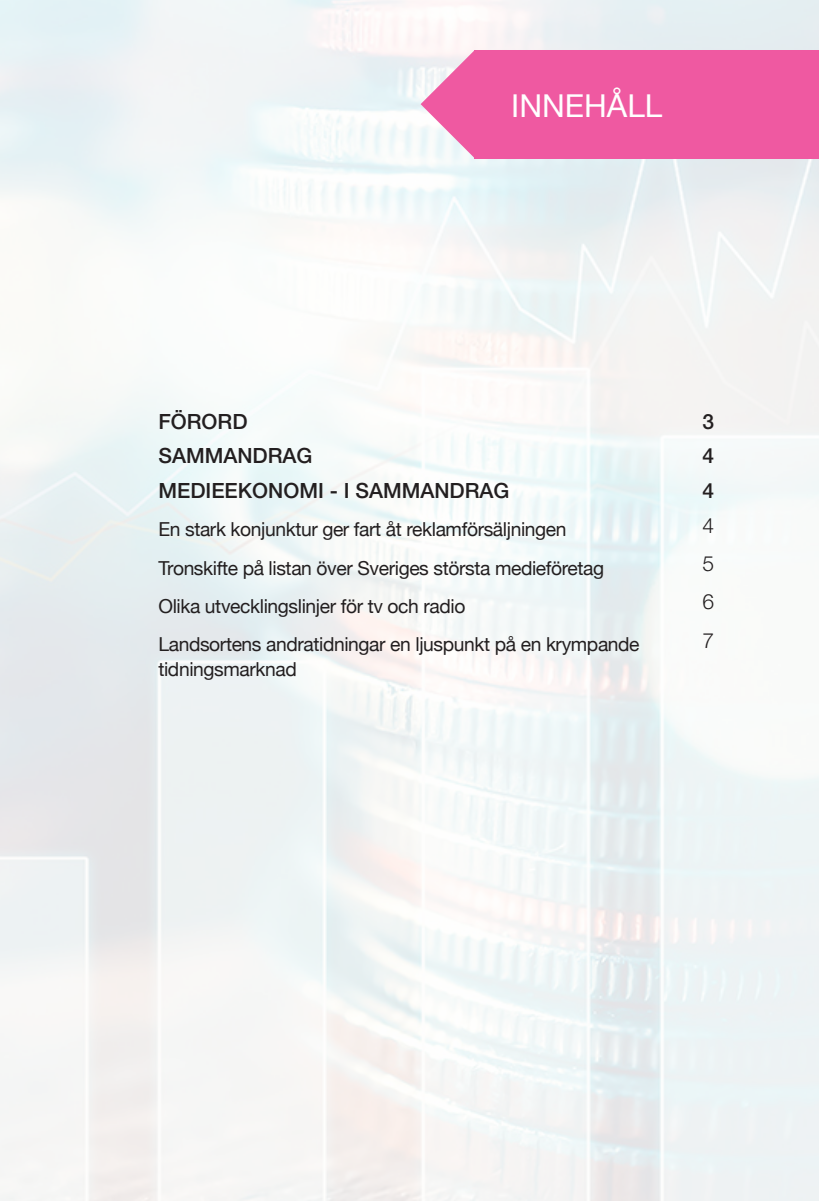
<style>
.page{position:relative;width:819px;height:1201px;background:#fff}
.page>*{position:absolute;margin:0;border:0;box-sizing:border-box;transform-origin:0 0}
.Rubrik_1_Kapitel{font:31.5px "Helvetica Neue";color:#fff}
.Innehåll{font:500 21px "Helvetica Neue LT Std";color:#231f20}
.Innehåll-2{font:300 21px "Helvetica Neue LT Std";color:#231f20}
.Rubrik_mellan{font:19.25px/24.5px "Helvetica Neue";letter-spacing:-.02em;color:#231f20}
</style>
<div class="page">
<div style="left:474px;top:50px;width:345px;height:109px;background:#ef59a1"></div>
<svg style="left:420px;top:50px;width:54px;height:108px"></svg>
<p class="Rubrik_1_Kapitel" style="left:511px;top:83px;width:153px">INNEHÅLL</p>
<p class="Innehåll" style="left:158px;top:408px;width:91px">FÖRORD</p>
<p class="Innehåll" style="left:702px;top:408px;width:13px">3</p>
<p class="Innehåll" style="left:158px;top:443px;width:156px">SAMMANDRAG</p>
<p class="Innehåll" style="left:702px;top:443px;width:13px">4</p>
<p class="Innehåll" style="left:158px;top:478px;width:352px">MEDIEEKONOMI - I SAMMANDRAG</p>
<p class="Innehåll" style="left:702px;top:478px;width:13px">4</p>
<p class="Rubrik_mellan" style="left:158px;top:518px;width:409px">En stark konjunktur ger fart åt reklamförsäljningen</p>
<p class="Innehåll-2" style="left:702px;top:513px;width:13px">4</p>
<p class="Rubrik_mellan" style="left:158px;top:556px;width:447px">Tronskifte på listan över Sveriges största medieföretag</p>
<p class="Innehåll-2" style="left:702px;top:551px;width:13px">5</p>
<p class="Rubrik_mellan" style="left:158px;top:595px;width:308px">Olika utvecklingslinjer för tv och radio</p>
<p class="Innehåll-2" style="left:702px;top:589px;width:13px">6</p>
<p class="Rubrik_mellan" style="left:158px;top:633px;width:482px">Landsortens andratidningar en ljuspunkt på en krympande tidningsmarknad</p>
<p class="Innehåll-2" style="left:702px;top:627px;width:13px">7</p>
</div>
